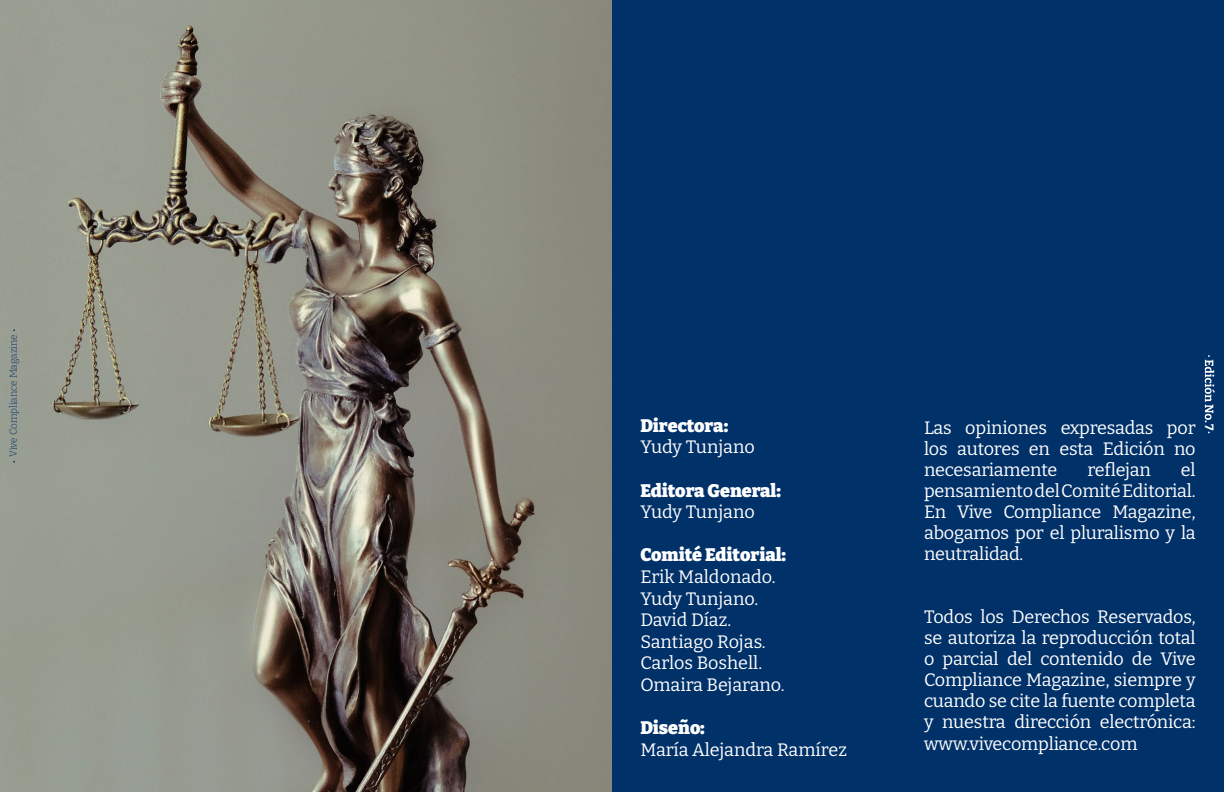
<style>
.page{position:relative;width:1224px;height:792px;background:#fff}
.page>*{position:absolute;margin:0;border:0;box-sizing:border-box;transform-origin:0 0}
.t1{font:18px/21px "Bitter";letter-spacing:-.01em;color:#fff;text-align:justify}
.t2{font:900 18px "Bitter";color:#fff}
.t3{font:700 12px "Bitter";color:#fff}
.t4{font:300 10px "Bitter";color:#003169}
</style>
<div class="page">
<img style="left:0;top:0;width:612px;height:792px">
<div style="left:612px;top:0;width:612px;height:792px;background:#003169"></div>
<svg style="left:1205px;top:355px;width:10px;height:67px"></svg>
<p class="t4" style="left:7px;top:457px;width:124px;rotate:-90deg">Vive Compliance Magazine</p>
<p class="t2" style="left:640px;top:414px;width:90px">Directora:</p>
<p class="t1" style="left:640px;top:436px;width:116px">Yudy Tunjano</p>
<p class="t2" style="left:640px;top:479px;width:142px">Editora General:</p>
<p class="t1" style="left:640px;top:501px;width:116px">Yudy Tunjano</p>
<p class="t2" style="left:640px;top:544px;width:147px">Comité Editorial:</p>
<p class="t1" style="left:640px;top:566px;width:146px;line-height:21.6px;text-align:left">Erik Maldonado.<br>Yudy Tunjano.<br>David Díaz.<br>Santiago Rojas.<br>Carlos Boshell.<br>Omaira Bejarano.</p>
<p class="t2" style="left:640px;top:717px;width:66px">Diseño:</p>
<p class="t1" style="left:640px;top:739px;width:208px">María Alejandra Ramírez</p>
<p class="t1" style="left:924px;top:417px;width:273px">Las opiniones expresadas por los autores en esta Edición no necesariamente</p>
<p class="t1" style="left:1087px;top:459px;width:65px">reflejan</p>
<p class="t1" style="left:924px;top:459px;width:273px;text-indent:257px">el pensamiento del Comité Editorial.<br>En Vive Compliance Magazine, abogamos por el pluralismo y la neutralidad.</p>
<p class="t3" style="left:1217px;top:424px;width:8px;rotate:90deg">7</p>
<p class="t1" style="left:924px;top:606px;width:273px">Todos los Derechos Reservados, se autoriza la reproducción total o parcial del contenido de Vive Compliance Magazine, siempre y cuando se cite la fuente completa y nuestra dirección electrónica: www.vivecompliance.com</p>
</div>
